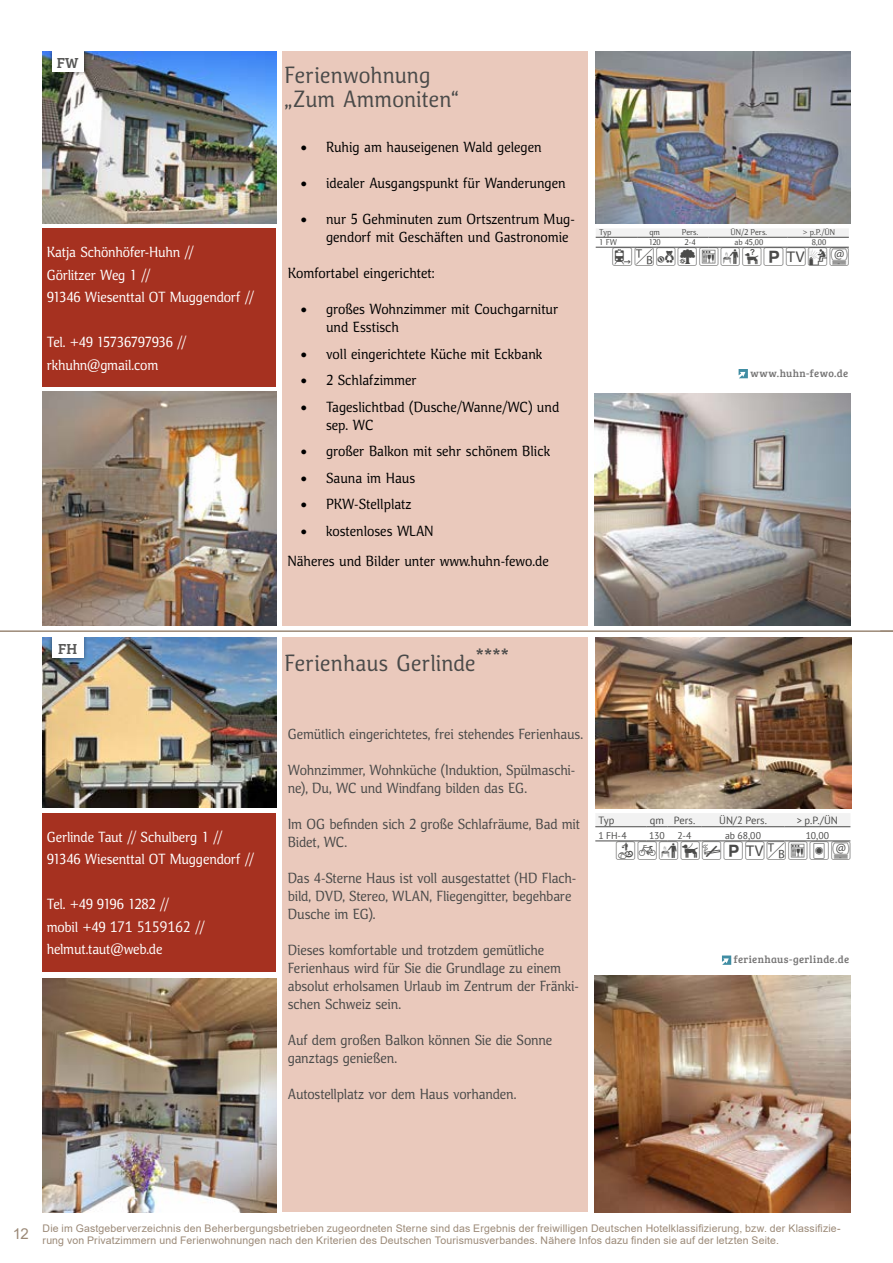
<style>
.page{position:relative;width:893px;height:1263px;background:#fff}
.page>*{position:absolute;margin:0;border:0;box-sizing:border-box;transform-origin:0 0}
.t1{font:300 24px/24px "Calendula";letter-spacing:.01em;color:#4a4a49}
.t2{font:18px "Tinpiktogramme";color:#4a4a49}
.t3{font:300 15px/18px "Calendula";letter-spacing:-.01em;color:#4a4a49}
.t4{font:300 15px/18px "Calendula";color:#000}
.t5{font:300 15px/22.5px "Calendula";letter-spacing:-.01em;color:#fff}
.t6{font:15px "Bree Serif";color:#575756}
.t7{font:15px "Arial";color:#9b8977}
.t8{font:10.5px/12px "Arial";letter-spacing:.015em;color:#9b8977}
.t9{font:10.5px "Bree Serif";letter-spacing:.035em;color:#757474}
.t10{font:10.5px "PT Sans";color:#4a4a49}
.t11{font:9.75px "PT Sans";color:#4a4a49}
.t12{font:300 8.55px "Calendula";letter-spacing:.005em;color:#4a4a49}
.s1{font-family:"PT Sans";font-weight:400}
</style>
<div class="page">
<svg style="left:722px;top:955px;width:9px;height:10px"></svg>
<img style="left:595px;top:976px;width:255px;height:236px">
<div style="left:282px;top:637px;width:306px;height:575px;background:#eac9bc"></div>
<div style="left:43px;top:813px;width:233px;height:159px;background:#a63120"></div>
<img style="left:43px;top:978px;width:233px;height:234px">
<img style="left:43px;top:638px;width:233px;height:170px">
<div style="left:48px;top:637px;width:40px;height:24px;background:#000;opacity:.5"></div>
<div style="left:52px;top:637px;width:32px;height:21px;background:#fff"></div>
<img style="left:596px;top:638px;width:255px;height:170px">
<hr style="left:0;top:630px;width:893px;height:2px;background:#9b8977">
<svg style="left:880px;top:630px;width:13px;height:1px"></svg>
<svg style="left:739px;top:369px;width:9px;height:9px"></svg>
<img style="left:595px;top:393px;width:255px;height:232px">
<div style="left:282px;top:51px;width:306px;height:574px;background:#eac9bc"></div>
<img style="left:43px;top:392px;width:233px;height:233px">
<img style="left:43px;top:51px;width:233px;height:172px">
<div style="left:48px;top:51px;width:40px;height:23px;background:#000;opacity:.5"></div>
<div style="left:52px;top:51px;width:32px;height:21px;background:#fff"></div>
<div style="left:43px;top:228px;width:233px;height:159px;background:#a63120"></div>
<svg style="left:596px;top:229px;width:253px;height:8px"></svg>
<hr style="left:596px;top:237px;width:42px;height:1px;background:#4a4a49">
<hr style="left:638px;top:237px;width:32px;height:1px;background:#4a4a49">
<hr style="left:670px;top:237px;width:38px;height:1px;background:#4a4a49">
<hr style="left:708px;top:237px;width:79px;height:1px;background:#4a4a49">
<hr style="left:787px;top:237px;width:62px;height:1px;background:#4a4a49">
<hr style="left:596px;top:247px;width:42px;height:1px;background:#4a4a49">
<hr style="left:638px;top:247px;width:32px;height:1px;background:#4a4a49">
<hr style="left:670px;top:247px;width:38px;height:1px;background:#4a4a49">
<hr style="left:708px;top:247px;width:79px;height:1px;background:#4a4a49">
<hr style="left:787px;top:247px;width:62px;height:1px;background:#4a4a49">
<img style="left:596px;top:51px;width:254px;height:172px">
<div style="left:595px;top:813px;width:255px;height:14px;background:#f2f2f2"></div>
<hr style="left:668px;top:826px;width:34px;height:1px;background:#4a4a49">
<hr style="left:702px;top:826px;width:82px;height:1px;background:#4a4a49">
<hr style="left:784px;top:826px;width:66px;height:1px;background:#4a4a49">
<hr style="left:595px;top:840px;width:51px;height:1px;background:#4a4a49">
<svg style="left:646px;top:840px;width:22px;height:1px"></svg>
<hr style="left:668px;top:840px;width:34px;height:1px;background:#4a4a49">
<hr style="left:702px;top:840px;width:82px;height:1px;background:#4a4a49">
<hr style="left:784px;top:840px;width:66px;height:1px;background:#4a4a49">
<p class="t6" style="left:57px;top:51px;width:23px">FW</p>
<p class="t5" style="left:47px;top:241px;width:209px">Katja Schönhöfer-Huhn //<br>Görlitzer Weg 1 //<br>91346 Wiesenttal OT Muggendorf //</p>
<p class="t5" style="left:47px;top:331px;width:141px">Tel. +49 15736797936 // rkhuhn@gmail.com</p>
<h1 class="t1" style="left:285px;top:64px;width:175px">Ferienwohnung „Zum Ammoniten“</h1>
<p class="t4" style="left:301px;top:138px;width:243px">• Ruhig am hauseigenen Wald gelegen</p>
<p class="t4" style="left:301px;top:174px;width:267px">• idealer Ausgangspunkt für Wanderungen</p>
<p class="t4" style="left:326px;top:210px;width:250px;text-indent:-26px">• nur 5 Gehminuten zum Ortszentrum Mug&shy;gendorf mit Geschäften und Gastronomie</p>
<p class="t4" style="left:288px;top:264px;width:148px">Komfortabel eingerichtet:</p>
<p class="t4" style="left:326px;top:300px;width:234px;text-indent:-26px">• großes Wohnzimmer mit Couchgarnitur und Esstisch</p>
<p class="t4" style="left:301px;top:345px;width:243px">• voll eingerichtete Küche mit Eckbank</p>
<p class="t4" style="left:301px;top:371px;width:118px">• 2 Schlafzimmer</p>
<p class="t4" style="left:326px;top:398px;width:235px;text-indent:-26px">• Tageslichtbad (Dusche/Wanne/WC) und sep. WC</p>
<p class="t4" style="left:301px;top:442px;width:251px">• großer Balkon mit sehr schönem Blick</p>
<p class="t4" style="left:301px;top:469px;width:116px">• Sauna im Haus</p>
<p class="t4" style="left:301px;top:495px;width:112px">• PKW-Stellplatz</p>
<p class="t4" style="left:288px;top:516px;width:262px;line-height:30.8px;text-indent:13px">• kostenloses WLAN<br>Näheres und Bilder unter www.huhn-fewo.de</p>
<p class="t12" style="left:599px;top:227px;width:14px">Typ</p>
<p class="t12" style="left:649px;top:227px;width:12px">qm</p>
<p class="t12" style="left:682px;top:227px;width:18px">Pers.</p>
<p class="t12" style="left:731px;top:227px;width:38px">ÜN/2 Pers.</p>
<p class="t12" style="left:803px;top:227px;width:34px">&gt; p.P./ÜN</p>
<p class="t12" style="left:599px;top:237px;width:19px">1 FW</p>
<p class="t12" style="left:649px;top:237px;width:14px">120</p>
<p class="t12" style="left:685px;top:237px;width:12px">2-4</p>
<p class="t12" style="left:734px;top:237px;width:30px">ab 45,00</p>
<p class="t12" style="left:812px;top:237px;width:16px">8,00</p>
<p class="t2" style="left:613px;top:248px;width:238px">¹ Ý E G Ĺ C Ђ S Þ П ³</p>
<p class="t9" style="left:750px;top:366px;width:99px">www.huhn-fewo.de</p>
<p class="t6" style="left:58px;top:638px;width:20px">FH</p>
<p class="t5" style="left:47px;top:826px;width:209px">Gerlinde Taut // Schulberg 1 //<br>91346 Wiesenttal OT Muggendorf //</p>
<p class="t5" style="left:47px;top:893px;width:159px">Tel. +49 9196 1282 //<br>mobil +49 <span class="s1">171 5159162</span> // helmut.taut@web.de</p>
<h1 class="t1" style="left:285px;top:651px;width:226px">Ferienhaus Gerlinde<sup>****</sup></h1>
<p class="t3" style="left:288px;top:725px;width:297px">Gemütlich eingerichtetes, frei stehendes Ferienhaus.</p>
<p class="t3" style="left:288px;top:761px;width:289px">Wohnzimmer, Wohnküche (Induktion, Spülmaschi&shy;ne), Du, WC und Windfang bilden das EG.</p>
<p class="t3" style="left:288px;top:815px;width:294px">Im OG befinden sich 2 große Schlafräume, Bad mit<br>Bidet, WC.</p>
<p class="t3" style="left:288px;top:869px;width:290px">Das 4-Sterne Haus ist voll ausgestattet (HD Flach&shy;bild, DVD, Stereo, WLAN, Fliegengitter, begehbare<br>Dusche im EG).</p>
<p class="t3" style="left:288px;top:941px;width:293px">Dieses komfortable und trotzdem gemütliche Ferienhaus wird für Sie die Grundlage zu einem absolut erholsamen Urlaub im Zentrum der Fränki&shy;schen Schweiz sein.</p>
<p class="t3" style="left:288px;top:1031px;width:266px">Auf dem großen Balkon können Sie die Sonne ganztags genießen.</p>
<p class="t3" style="left:288px;top:1085px;width:230px">Autostellplatz vor dem Haus vorhanden.</p>
<p class="t10" style="left:598px;top:813px;width:17px">Typ</p>
<p class="t10" style="left:650px;top:813px;width:47px">qm Pers.</p>
<p class="t10" style="left:719px;top:813px;width:49px">ÜN/2 Pers.</p>
<p class="t10" style="left:797px;top:813px;width:43px">&gt; p.P./ÜN</p>
<p class="t11" style="left:598px;top:829px;width:30px">1 FH-4</p>
<p class="t11" style="left:649px;top:829px;width:17px">130</p>
<p class="t11" style="left:678px;top:829px;width:15px">2-4</p>
<p class="t11" style="left:725px;top:829px;width:38px">ab 68,00</p>
<p class="t11" style="left:806px;top:829px;width:25px">10,00</p>
<p class="t2" style="left:616px;top:842px;width:236px">B - C H N S Þ Ý Ĺ T ³</p>
<p class="t9" style="left:734px;top:952px;width:117px">ferienhaus-gerlinde.de</p>
<p class="t7" style="left:13px;top:1223px;width:18px">12</p>
<p class="t8" style="left:43px;top:1222px;width:800px">Die im Gastgeberverzeichnis den Beherbergungsbetrieben zugeordneten Sterne sind das Ergebnis der freiwilligen Deutschen Hotelklassifizierung, bzw. der Klassifizie&shy;rung von Privatzimmern und Ferienwohnungen nach den Kriterien des Deutschen Tourismusverbandes. Nähere Infos dazu finden sie auf der letzten Seite.</p>
</div>
